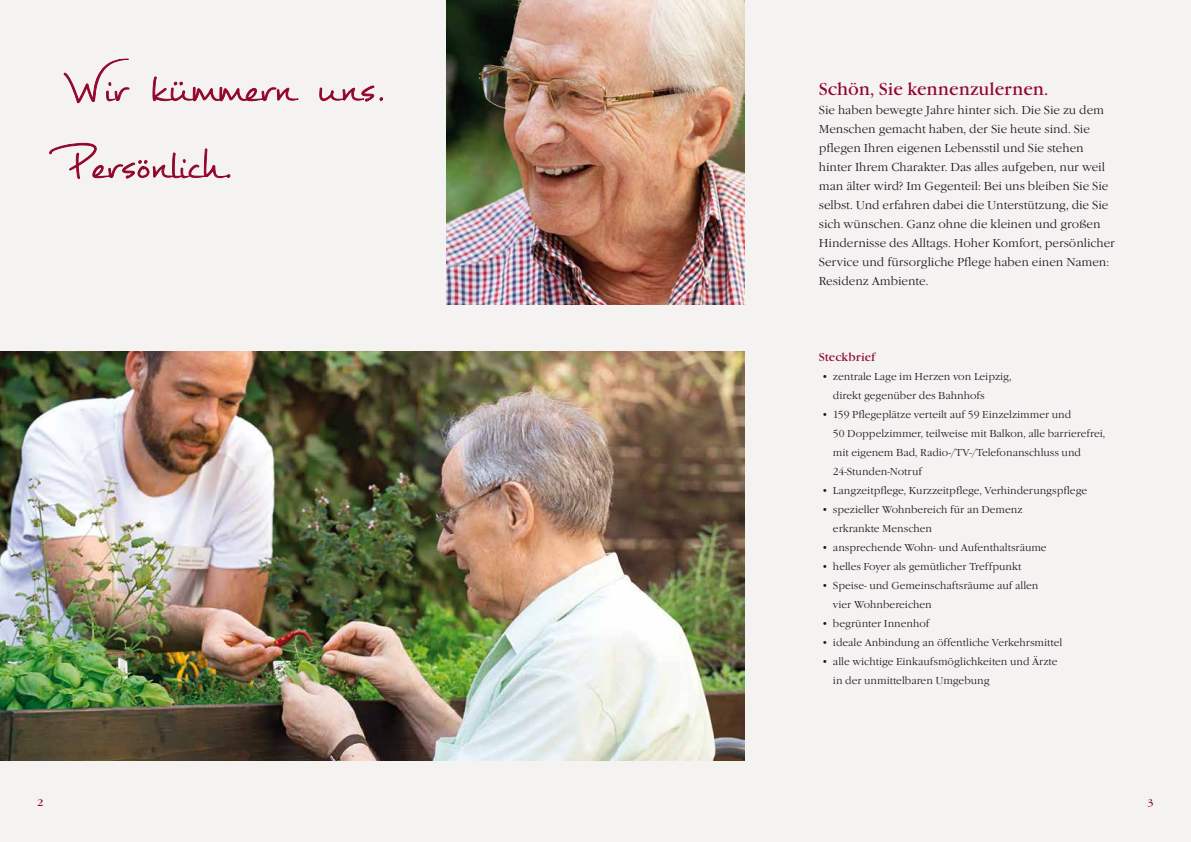
<style>
.page{position:relative;width:1191px;height:842px;background:#f4f3f2}
.page>*{position:absolute;margin:0;border:0;box-sizing:border-box;transform-origin:0 0}
.t1{font:77px/77px "Mathilde";letter-spacing:.01em;color:#92062a}
.t2{font:18px "Garamond Itc T Boo";color:#92062a}
.t3{font:300 12px/19px "Garamond Itc T";color:#1a171c}
.t4{font:12px "Garamond Itc T Boo";color:#92062a}
.t5{font:300 10.5px/19px "Garamond Itc T";color:#1a171c}
.t6{font:10px "Garamond Itc T Boo";color:#92062a;scale:1.09 1}
</style>
<div class="page">
<img style="left:446px;top:0;width:298px;height:304px">
<img style="left:0;top:352px;width:744px;height:408px">
<svg style="left:63px;top:59px;width:67px;height:45px"></svg>
<svg style="left:152px;top:76px;width:147px;height:25px"></svg>
<svg style="left:319px;top:85px;width:64px;height:17px"></svg>
<svg style="left:49px;top:143px;width:181px;height:36px"></svg>
<h1 class="t1" style="left:63px;top:36px;width:324px">Wir kümmern uns.<br>Persönlich.</h1>
<h2 class="t2" style="left:819px;top:79px;width:231px">Schön, Sie kennenzulernen.</h2>
<p class="t3" style="left:819px;top:101px;width:298px">Sie haben bewegte Jahre hinter sich. Die Sie zu dem Menschen gemacht haben, der Sie heute sind. Sie pflegen Ihren eigenen Lebensstil und Sie stehen hinter Ihrem Charakter. Das alles aufgeben, nur weil man älter wird? Im Gegenteil: Bei uns bleiben Sie Sie selbst. Und erfahren dabei die Unterstützung, die Sie sich wünschen. Ganz ohne die kleinen und großen Hindernisse des Alltags. Hoher Komfort, persönlicher Service und fürsorgliche Pflege haben einen Namen:<br>Residenz Ambiente.</p>
<p class="t4" style="left:819px;top:350px;width:58px">Steckbrief</p>
<p class="t5" style="left:833px;top:367px;width:180px;text-indent:-11px">• zentrale Lage im Herzen von Leipzig, direkt gegenüber des Bahnhofs</p>
<p class="t5" style="left:833px;top:405px;width:274px;text-indent:-11px">• 159 Pflegeplätze verteilt auf 59 Einzelzimmer und<br>50 Doppelzimmer, teilweise mit Balkon, alle barrierefrei, mit eigenem Bad, Radio-/TV-/Telefonanschluss und 24-Stunden-Notruf</p>
<p class="t5" style="left:821px;top:481px;width:267px">• Langzeitpflege, Kurzzeitpflege, Verhinderungspflege</p>
<p class="t5" style="left:833px;top:500px;width:191px;text-indent:-11px">• spezieller Wohnbereich für an Demenz erkrankte Menschen</p>
<p class="t5" style="left:821px;top:538px;width:226px">• ansprechende Wohn- und Aufenthaltsräume</p>
<p class="t5" style="left:821px;top:557px;width:201px">• helles Foyer als gemütlicher Treffpunkt</p>
<p class="t5" style="left:833px;top:576px;width:207px;text-indent:-11px">• Speise- und Gemeinschaftsräume auf allen vier Wohnbereichen</p>
<p class="t5" style="left:821px;top:614px;width:109px">• begrünter Innenhof</p>
<p class="t5" style="left:821px;top:633px;width:242px">• ideale Anbindung an öffentliche Verkehrsmittel</p>
<p class="t5" style="left:833px;top:652px;width:226px;text-indent:-11px">• alle wichtige Einkaufsmöglichkeiten und Ärzte in der unmittelbaren Umgebung</p>
<p class="t6" style="left:37px;top:796px;width:7px">2</p>
<p class="t6" style="left:1147px;top:796px;width:7px">3</p>
</div>
